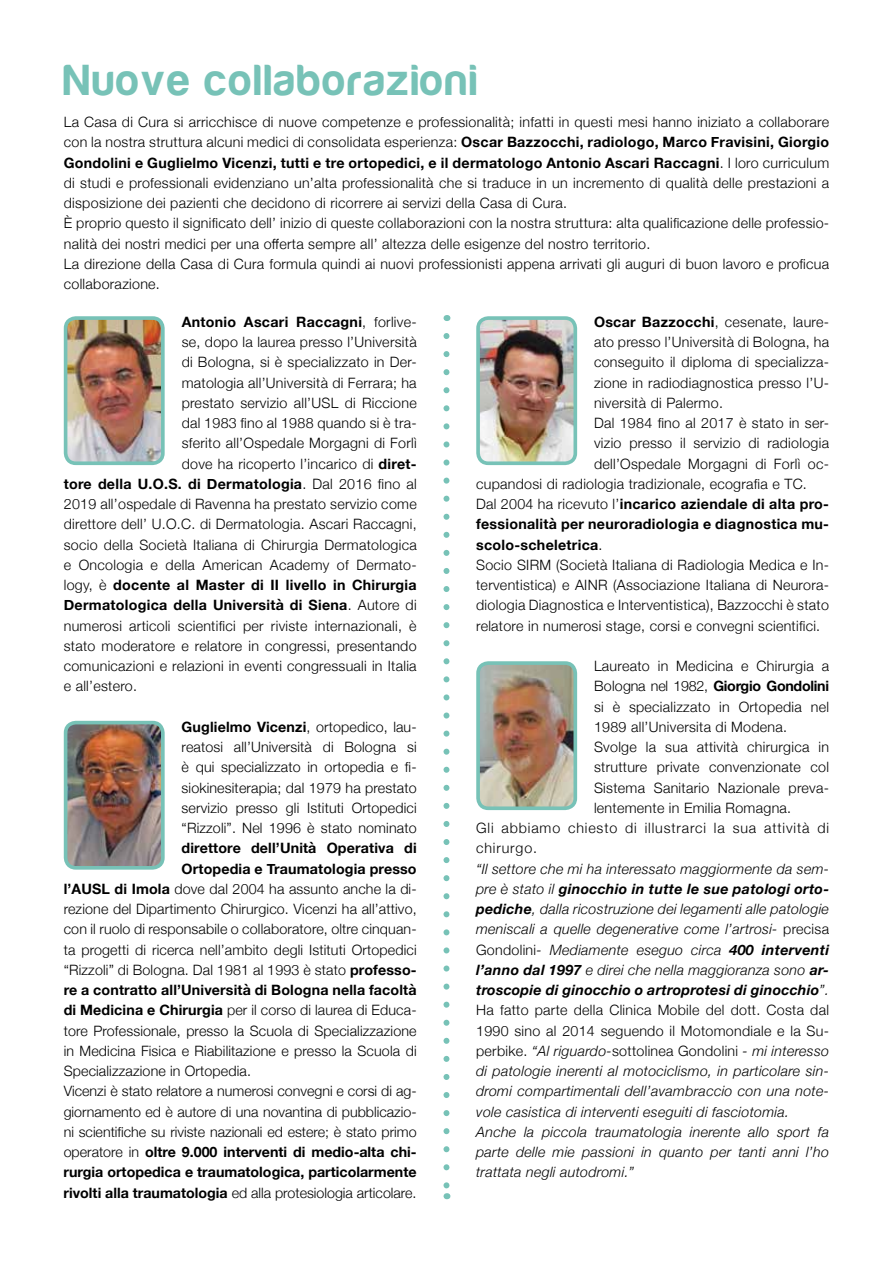
<style>
.page{position:relative;width:893px;height:1263px;background:#fff}
.page>*{position:absolute;margin:0;border:0;box-sizing:border-box;transform-origin:0 0}
.t1{font:45px "Harabara";letter-spacing:.06em;color:#77c2b7}
.t2{font:300 14.25px/20.2px "Helvetica Neue";letter-spacing:.02em;color:#000;text-align:justify}
.t3{font:italic 300 14.25px/20.2px "Helvetica Neue";letter-spacing:.02em;color:#000}
.t4{font:700 14.25px "Helvetica Neue";letter-spacing:.01em;color:#000}
.t5{font:300 14.25px "Helvetica Neue";color:#000}
.t6{font:300 14.25px "Helvetica Neue";letter-spacing:.06em;color:#000}
.t7{font:700 14.25px "Helvetica Neue";letter-spacing:-.02em;color:#000}
.s1{font-weight:700}
.s2{font-weight:300}
.s3{font-style:normal}
</style>
<div class="page">
<img style="left:481px;top:321px;width:94px;height:141px">
<div style="left:476px;top:316px;width:101px;height:149px;border:4px solid #77c2b7;border-radius:10px"></div>
<img style="left:481px;top:666px;width:94px;height:141px">
<div style="left:476px;top:661px;width:101px;height:149px;border:4px solid #77c2b7;border-radius:10px"></div>
<img style="left:66px;top:723px;width:94px;height:142px">
<div style="left:64px;top:721px;width:101px;height:149px;border:4px solid #77c2b7;border-radius:10px"></div>
<img style="left:66px;top:321px;width:94px;height:142px">
<div style="left:64px;top:316px;width:101px;height:149px;border:4px solid #77c2b7;border-radius:10px"></div>
<svg style="left:443px;top:336px;width:6px;height:851px"></svg>
<h1 class="t1" style="left:64px;top:56px;width:414px">Nuove collaborazioni</h1>
<p class="t2" style="left:64px;top:111px;width:767px;text-align:left">La Casa di Cura si arricchisce di nuove competenze e professionalità; infatti in questi mesi hanno iniziato a collaborare con la nostra struttura alcuni medici di consolidata esperienza: <span class="s1">Oscar Bazzocchi, radiologo, Marco Fravisini, Giorgio Gondolini e Guglielmo Vicenzi, tutti e tre ortopedici, e il dermatologo Antonio Ascari Raccagni</span>. I loro curriculum di studi e professionali evidenziano un’alta professionalità che si traduce in un incremento di qualità delle prestazioni a disposizione dei pazienti che decidono di ricorrere ai servizi della Casa di Cura.<br>è proprio questo il significato dell’ inizio di queste collaborazioni con la nostra struttura: alta qualificazione delle professio&shy;nalità dei nostri medici per una offerta sempre all’ altezza delle esigenze del nostro territorio.<br>La direzione della Casa di Cura formula quindi ai nuovi professionisti appena arrivati gli auguri di buon lavoro e proficua collaborazione.</p>
<p class="t4" style="left:182px;top:311px;width:237px">Antonio Ascari Raccagni<span class="s2">, forlive-</span></p>
<p class="t2" style="left:182px;top:331px;width:237px">se, dopo la laurea presso l’Università</p>
<p class="t2" style="left:182px;top:351px;width:237px">di Bologna, si è specializzato in Der-</p>
<p class="t2" style="left:182px;top:371px;width:237px">matologia all’Università di Ferrara; ha</p>
<p class="t2" style="left:182px;top:392px;width:237px">prestato servizio all’USL di Riccione</p>
<p class="t2" style="left:182px;top:412px;width:237px">dal 1983 fino al 1988 quando si è tra-</p>
<p class="t2" style="left:182px;top:432px;width:237px">sferito all’Ospedale Morgagni di Forlì</p>
<p class="t2" style="left:182px;top:452px;width:237px">dove ha ricoperto l’incarico di <span class="s1">diret-</span></p>
<p class="t4" style="left:64px;top:473px;width:354px">tore della U.O.S. di Dermatologia<span class="s2">. Dal 2016 fino al</span></p>
<p class="t2" style="left:64px;top:493px;width:354px">2019 all’ospedale di Ravenna ha prestato servizio come</p>
<p class="t2" style="left:64px;top:513px;width:354px">direttore dell’ U.O.C. di Dermatologia. Ascari Raccagni,</p>
<p class="t2" style="left:64px;top:533px;width:354px">socio della Società Italiana di Chirurgia Dermatologica</p>
<p class="t2" style="left:64px;top:554px;width:354px">e Oncologia e della American Academy of Dermato-</p>
<p class="t4" style="left:64px;top:574px;width:354px"><span class="s2">logy, è</span> docente al Master di II livello in Chirurgia</p>
<p class="t4" style="left:64px;top:594px;width:354px">Dermatologica della Università di Siena<span class="s2">. Autore di</span></p>
<p class="t2" style="left:64px;top:614px;width:354px">numerosi articoli scientifici per riviste internazionali, è</p>
<p class="t2" style="left:64px;top:635px;width:354px">stato moderatore e relatore in congressi, presentando</p>
<p class="t2" style="left:64px;top:655px;width:354px">comunicazioni e relazioni in eventi congressuali in Italia</p>
<p class="t2" style="left:64px;top:675px;width:75px">e all’estero.</p>
<p class="t2" style="left:182px;top:716px;width:237px"><span class="s1">Guglielmo Vicenzi</span>, ortopedico, lau&shy;reatosi all’Università di Bologna si è qui specializzato in ortopedia e fi&shy;siokinesiterapia; dal 1979 ha prestato servizio presso gli Istituti Ortopedici “Rizzoli”. Nel 1996 è stato nominato</p>
<p class="t4" style="left:182px;top:837px;width:237px">direttore dell’Unità Operativa di</p>
<p class="t4" style="left:182px;top:857px;width:237px">Ortopedia e Traumatologia presso</p>
<p class="t2" style="left:64px;top:878px;width:354px"><span class="s1">l’AUSL di Imola</span> dove dal 2004 ha assunto anche la di-</p>
<p class="t2" style="left:64px;top:898px;width:354px">rezione del Dipartimento Chirurgico. Vicenzi ha all’attivo,</p>
<p class="t2" style="left:64px;top:918px;width:354px">con il ruolo di responsabile o collaboratore, oltre cinquan-</p>
<p class="t2" style="left:64px;top:938px;width:354px">ta progetti di ricerca nell’ambito degli Istituti Ortopedici</p>
<p class="t2" style="left:64px;top:959px;width:354px">“Rizzoli” di Bologna. Dal 1981 al 1993 è stato <span class="s1">professo-</span></p>
<p class="t4" style="left:64px;top:979px;width:354px">re a contratto all’Università di Bologna nella facoltà</p>
<p class="t2" style="left:64px;top:999px;width:354px"><span class="s1">di Medicina e Chirurgia</span> per il corso di laurea di Educa-</p>
<p class="t2" style="left:64px;top:1019px;width:354px">tore Professionale, presso la Scuola di Specializzazione</p>
<p class="t2" style="left:64px;top:1040px;width:354px">in Medicina Fisica e Riabilitazione e presso la Scuola di</p>
<p class="t2" style="left:64px;top:1060px;width:189px">Specializzazione in Ortopedia.</p>
<p class="t5" style="left:64px;top:1080px;width:354px">Vicenzi è stato relatore a numerosi convegni e corsi di ag-</p>
<p class="t5" style="left:64px;top:1100px;width:354px">giornamento ed è autore di una novantina di pubblicazio-</p>
<p class="t5" style="left:64px;top:1120px;width:354px">ni scientifiche su riviste nazionali ed estere; è stato primo</p>
<p class="t4" style="left:64px;top:1141px;width:354px"><span class="s2">operatore in</span> oltre 9.000 interventi di medio-alta chi-</p>
<p class="t4" style="left:64px;top:1161px;width:354px">rurgia ortopedica e traumatologica, particolarmente</p>
<p class="t5" style="left:64px;top:1181px;width:354px"><span class="s1">rivolti alla traumatologia</span> ed alla protesiologia articolare.</p>
<p class="t2" style="left:594px;top:311px;width:237px"><span class="s1">Oscar Bazzocchi</span>, cesenate, laure-</p>
<p class="t2" style="left:594px;top:331px;width:237px">ato presso l’Università di Bologna, ha</p>
<p class="t2" style="left:594px;top:351px;width:237px">conseguito il diploma di specializza-</p>
<p class="t2" style="left:594px;top:371px;width:237px">zione in radiodiagnostica presso l’U-</p>
<p class="t2" style="left:594px;top:391px;width:130px">niversità di Palermo.</p>
<p class="t2" style="left:594px;top:412px;width:237px">Dal 1984 fino al 2017 è stato in ser-</p>
<p class="t2" style="left:594px;top:432px;width:237px">vizio presso il servizio di radiologia</p>
<p class="t2" style="left:594px;top:452px;width:237px">dell’Ospedale Morgagni di Forlì oc-</p>
<p class="t2" style="left:476px;top:472px;width:332px">cupandosi di radiologia tradizionale, ecografia e TC.</p>
<p class="t4" style="left:476px;top:493px;width:354px"><span class="s2">Dal 2004 ha ricevuto l’</span>incarico aziendale di alta pro-</p>
<p class="t4" style="left:476px;top:513px;width:354px">fessionalità per neuroradiologia e diagnostica mu-</p>
<p class="t4" style="left:476px;top:533px;width:128px">scolo-scheletrica<span class="s2">.</span></p>
<p class="t2" style="left:476px;top:553px;width:354px">Socio SI RM (Società Italiana di Radiologia Medica e In-</p>
<p class="t2" style="left:476px;top:574px;width:354px">terventistica) e AINR (Associazione Italiana di Neurora-</p>
<p class="t2" style="left:476px;top:594px;width:354px">diologia Diagnostica e Interventistica), Bazzocchi è stato</p>
<p class="t2" style="left:476px;top:614px;width:346px">relatore in numerosi stage, corsi e convegni scientifici.</p>
<p class="t2" style="left:594px;top:655px;width:237px">Laureato in Medicina e Chirurgia a</p>
<p class="t7" style="left:594px;top:675px;width:237px"><span class="s2">Bologna nel 1982,</span> Giorgio Gondolini</p>
<p class="t2" style="left:594px;top:695px;width:237px">si è specializzato in Ortopedia nel</p>
<p class="t2" style="left:594px;top:715px;width:195px">1989 all’Universita di Modena.</p>
<p class="t2" style="left:594px;top:736px;width:237px">Svolge la sua attività chirurgica in</p>
<p class="t2" style="left:594px;top:756px;width:237px">strutture private convenzionate col</p>
<p class="t2" style="left:594px;top:776px;width:237px">Sistema Sanitario Nazionale preva-</p>
<p class="t2" style="left:594px;top:796px;width:199px">lentemente in Emilia Romagna.</p>
<p class="t6" style="left:476px;top:816px;width:354px">Gli abbiamo chiesto di illustrarci la sua attività di</p>
<p class="t2" style="left:476px;top:837px;width:62px">chirurgo.</p>
<p class="t3" style="left:476px;top:857px;width:354px">“Il settore che mi ha interessato maggiormente da sem&shy;pre è stato il <span class="s1">ginocchio in tutte le sue patologi orto&shy;pediche</span>, dalla ricostruzione dei legamenti alle patologie meniscali a quelle degenerative come l’artrosi- <span class="s3">precisa Gondolini</span>- Mediamente eseguo circa <span class="s1">400 interventi l’anno dal 1997</span> e direi che nella maggioranza sono <span class="s1">ar&shy;troscopie di ginocchio o artroprotesi di ginocchio</span>”.<br><span class="s3">Ha fatto parte della Clinica Mobile del dott. Costa dal 1990 sino al 2014 seguendo il Motomondiale e la Su&shy;perbike.</span> “Al riguardo-<span class="s3">sottolinea Gondolini</span> - mi interesso di patologie inerenti al motociclismo, in particolare sin&shy;dromi compartimentali dell’avambraccio con una note&shy;vole casistica di interventi eseguiti di fasciotomia.<br>Anche la piccola traumatologia inerente allo sport fa parte delle mie passioni in quanto per tanti anni l’ho trattata negli autodromi.”</p>
</div>
